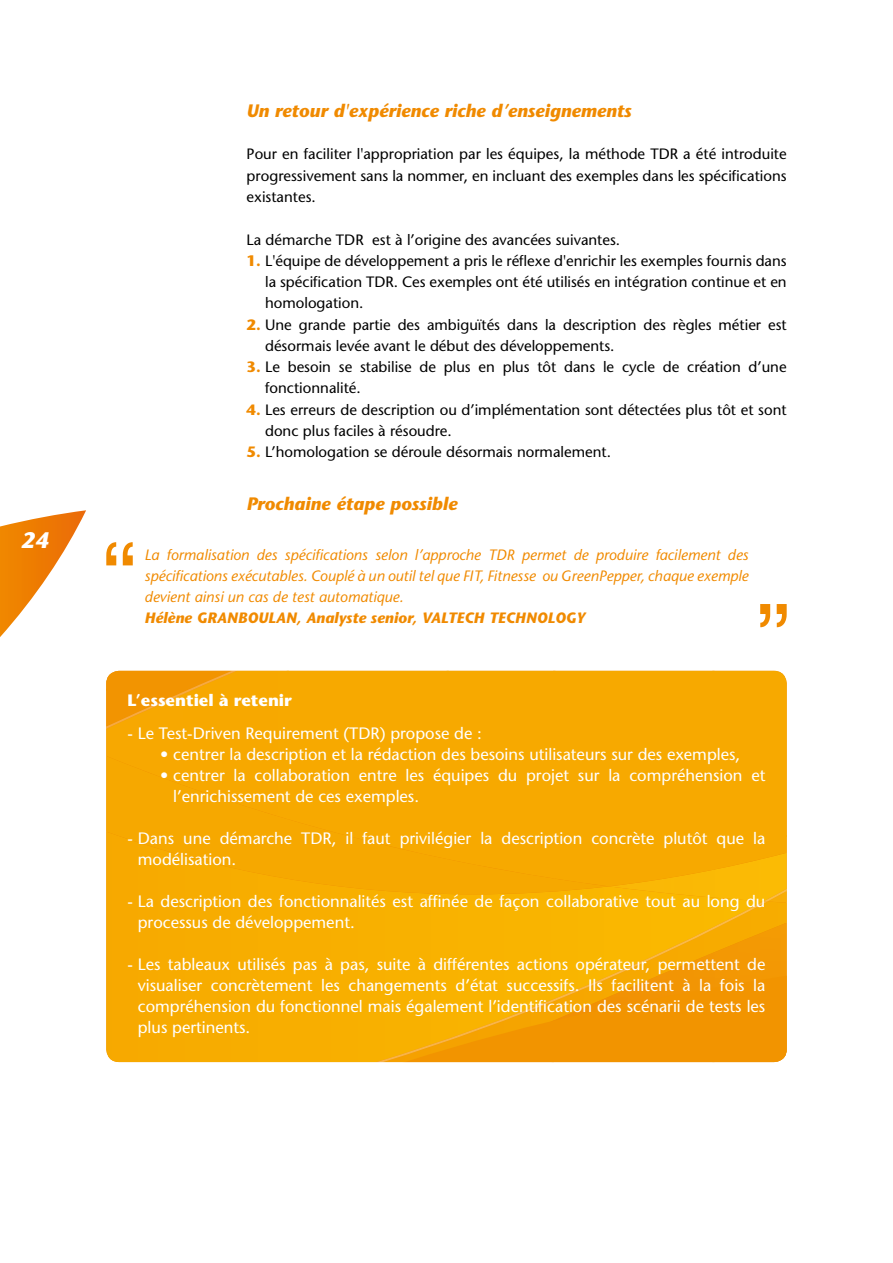
<style>
.page{position:relative;width:893px;height:1263px;background:#fff}
.page>*{position:absolute;margin:0;border:0;box-sizing:border-box;transform-origin:0 0}
.t1{font:italic 700 22.5px "Stone Sans";color:#fff}
.t2{font:italic 700 18px "Stone Sans";color:#f08a00}
.t3{font:16.5px/21px "Stone Sans";color:#fff}
.t4{font:700 16.5px "Stone Sans";color:#fff}
.t5{font:15px/21.3px "Stone Sans";color:#000}
.t6{font:italic 15px/21px "Stone Sans";color:#f08a00;text-align:justify}
.t7{font:italic 700 15px "Stone Sans";color:#f08a00}
.s1{font-weight:700;color:#f08a00}
</style>
<div class="page">
<svg style="left:0;top:510px;width:86px;height:127px"></svg>
<svg style="left:106px;top:542px;width:27px;height:23px"></svg>
<svg style="left:760px;top:604px;width:27px;height:23px"></svg>
<img style="left:767px;top:901px;width:20px;height:2px">
<img style="left:767px;top:923px;width:20px;height:11px">
<div style="left:106px;top:894px;width:503px;height:40px;background:#f8ae00"></div>
<div style="left:609px;top:870px;width:178px;height:31px;background:#fbba05"></div>
<div style="left:106px;top:785px;width:503px;height:109px;background:#f6a800"></div>
<div style="left:714px;top:784px;width:73px;height:51px;background:#f7a900"></div>
<div style="left:553px;top:784px;width:161px;height:102px;background:#f7a900"></div>
<div style="left:447px;top:784px;width:108px;height:95px;background:#f7a900"></div>
<div style="left:287px;top:784px;width:162px;height:53px;background:#f7a900"></div>
<div style="left:181px;top:784px;width:108px;height:35px;background:#f7a800"></div>
<div style="left:345px;top:835px;width:104px;height:24px;background:#f7a900"></div>
<img style="left:712px;top:835px;width:75px;height:35px">
<div style="left:376px;top:901px;width:391px;height:33px;background:#f9b400"></div>
<img style="left:764px;top:889px;width:23px;height:12px">
<div style="left:106px;top:671px;width:681px;height:113px;background:#f7a900"></div>
<img style="left:106px;top:671px;width:131px;height:58px">
<svg style="left:106px;top:934px;width:681px;height:128px;background:#f6a701"></svg>
<img style="left:107px;top:671px;width:32px;height:9px">
<h1 class="t1" style="left:21px;top:527px;width:30px">24</h1>
<p class="t2" style="left:247px;top:100px;width:386px">Un retour d'expérience riche d’enseignements</p>
<p class="t5" style="left:247px;top:144px;width:542px;text-align:justify">Pour en faciliter l'appropriation par les équipes, la méthode TDR a été introduite progressivement sans la nommer, en incluant des exemples dans les spécifications existantes.</p>
<p class="t5" style="left:247px;top:229px;width:375px">La démarche TDR est à l’origine des avancées suivantes.</p>
<p class="t5" style="left:265px;top:250px;width:523px;text-align:justify;text-indent:-18px"><span class="s1">1.</span> L'équipe de développement a pris le réflexe d'enrichir les exemples fournis dans la spécification TDR. Ces exemples ont été utilisés en intégration continue et en homologation.</p>
<p class="t5" style="left:265px;top:314px;width:523px;text-indent:-18px"><span class="s1">2.</span> Une grande partie des ambiguïtés dans la description des règles métier est désormais levée avant le début des développements.</p>
<p class="t5" style="left:265px;top:356px;width:523px;text-indent:-18px"><span class="s1">3.</span> Le besoin se stabilise de plus en plus tôt dans le cycle de création d’une fonctionnalité.</p>
<p class="t5" style="left:265px;top:399px;width:523px;text-indent:-18px"><span class="s1">4.</span> Les erreurs de description ou d’implémentation sont détectées plus tôt et sont donc plus faciles à résoudre.</p>
<p class="t5" style="left:247px;top:441px;width:366px"><span class="s1">5.</span> L’homologation se déroule désormais normalement.</p>
<p class="t2" style="left:247px;top:493px;width:212px">Prochaine étape possible</p>
<p class="t6" style="left:145px;top:544px;width:605px">La formalisation des spécifications selon l’approche TDR permet de produire facilement des spécifications exécutables. Couplé à un outil tel que FIT, Fitnesse ou GreenPepper, chaque exemple devient ainsi un cas de test automatique.</p>
<p class="t7" style="left:145px;top:608px;width:442px">Hélène GRANBOULAN, Analyste senior, VALTECH TECHNOLOGY</p>
<p class="t4" style="left:128px;top:690px;width:166px">L’essentiel à retenir</p>
<p class="t3" style="left:128px;top:723px;width:356px">- Le Test-Driven Requirement (TDR) propose de :</p>
<p class="t3" style="left:160px;top:744px;width:581px">• centrer la description et la rédaction des besoins utilisateurs sur des exemples,</p>
<p class="t3" style="left:173px;top:765px;width:594px;text-indent:-13px">• centrer la collaboration entre les équipes du projet sur la compréhension et l’enrichissement de ces exemples.</p>
<p class="t3" style="left:138px;top:828px;width:629px;text-indent:-10px">- Dans une démarche TDR, il faut privilégier la description concrète plutôt que la modélisation.</p>
<p class="t3" style="left:138px;top:891px;width:629px;text-indent:-10px">- La description des fonctionnalités est affinée de façon collaborative tout au long du processus de développement.</p>
<p class="t3" style="left:138px;top:954px;width:629px;text-align:justify;text-indent:-10px">- Les tableaux utilisés pas à pas, suite à différentes actions opérateur, permettent de visualiser concrètement les changements d’état successifs. Ils facilitent à la fois la compréhension du fonctionnel mais également l’identification des scénarii de tests les plus pertinents.</p>
</div>
